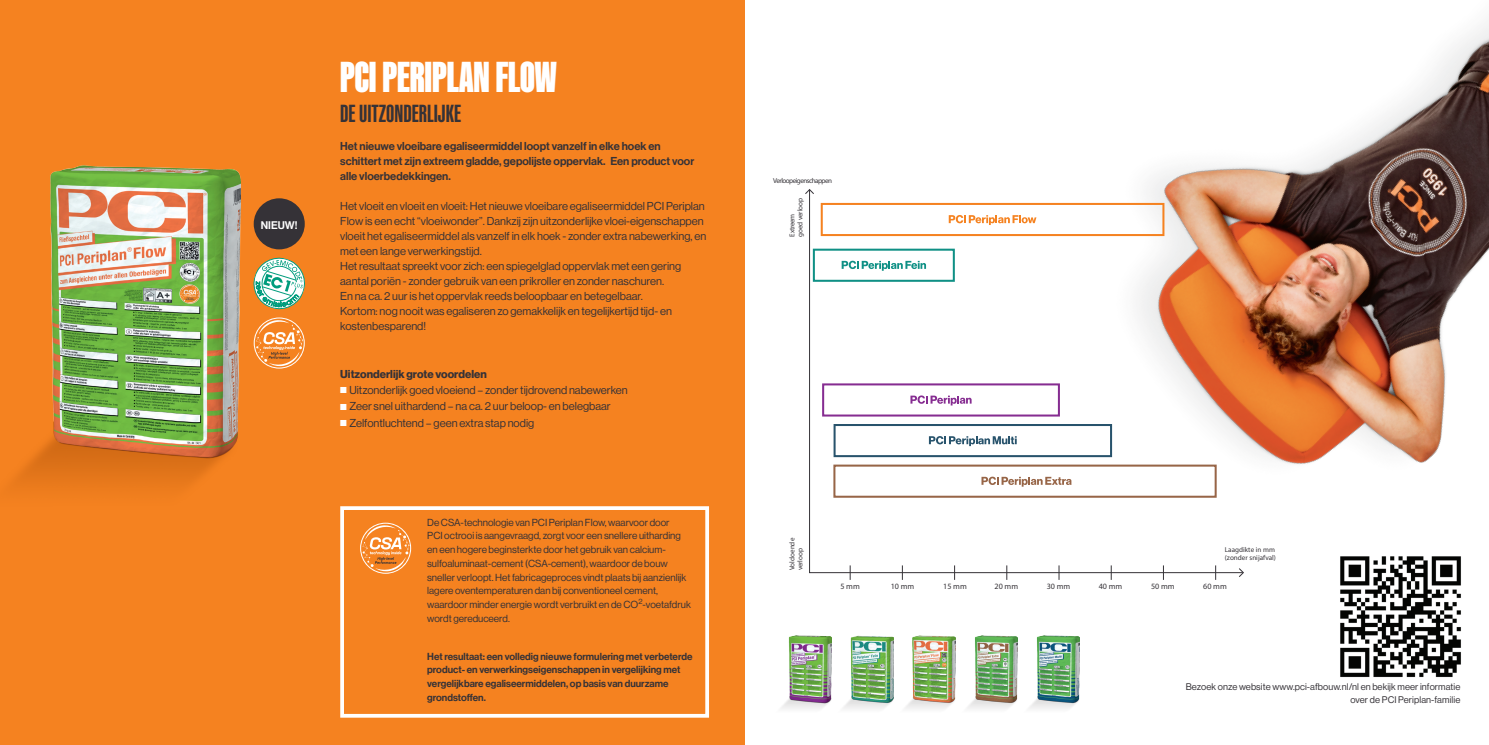
<style>
.page{position:relative;width:1489px;height:745px;background:#fff}
.page>*{position:absolute;margin:0;border:0;box-sizing:border-box;transform-origin:0 0}
.t1{font:900 43.75px "Kaneda Gothic";color:#fff}
.t2{font:700 25px "Kaneda Gothic";color:#353237}
.t3{font:11.25px/15px "Neue Haas Display";color:#353237}
.t4{font:11.25px/15px "Neue Haas Display Mediu";color:#353237}
.t5{font:700 11.25px "Neue Haas Display";color:#353237}
.t6{font:10.88px "Neue Haas Display Mediu";color:#fff}
.t7{font:10px/13.8px "Neue Haas Display";color:#353237}
.t8{font:10px/13.8px "Neue Haas Display Mediu";color:#353237}
.t9{font:9.38px/12.5px "Neue Haas Display";letter-spacing:.01em;color:#353237;text-align:right}
.t10{font:8.12px "N Haas Grotesk DS Pro 65 Md";color:#353237}
.t11{font:7.12px/8.5px "N Haas Grotesk DS Pro 75 Bd";letter-spacing:.005em;color:#353237}
.t12{font:7.12px "N Haas Grotesk DS Pro 75 Bd";letter-spacing:-.075em;color:#353237}
.t13{font:7.12px/8.1px "N Haas Grotesk DS Pro 75 Bd";letter-spacing:-.02em;color:#353237}
.t14{font:7.12px/8.1px "N Haas Grotesk DS Pro 75 Bd";color:#353237}
.s1{color:#fff}
</style>
<div class="page">
<div style="left:0;top:0;width:744px;height:744px;background:#f58220"></div>
<img style="left:14px;top:165px;width:226px;height:322px">
<div style="left:340px;top:506px;width:369px;height:211px;border:4px solid #fff"></div>
<div style="left:254px;top:198px;width:51px;height:51px;background:#353237;border-radius:50%"></div>
<svg style="left:361px;top:523px;width:49px;height:49px"></svg>
<svg style="left:255px;top:318px;width:49px;height:49px"></svg>
<svg style="left:253px;top:257px;width:52px;height:53px"></svg>
<img style="left:1013px;top:24px;width:475px;height:552px">
<img style="left:781px;top:635px;width:50px;height:74px">
<img style="left:967px;top:635px;width:50px;height:74px">
<svg style="left:808px;top:189px;width:435px;height:384px"></svg>
<svg style="left:849px;top:565px;width:1px;height:14px"></svg>
<svg style="left:902px;top:565px;width:1px;height:14px"></svg>
<svg style="left:954px;top:565px;width:1px;height:14px"></svg>
<svg style="left:1006px;top:565px;width:1px;height:14px"></svg>
<svg style="left:1058px;top:565px;width:1px;height:14px"></svg>
<svg style="left:1110px;top:565px;width:1px;height:14px"></svg>
<svg style="left:1163px;top:565px;width:1px;height:14px"></svg>
<svg style="left:1215px;top:565px;width:1px;height:14px"></svg>
<svg style="left:1237px;top:567px;width:7px;height:10px"></svg>
<svg style="left:981px;top:476px;width:90px;height:10px"></svg>
<div style="left:833px;top:464px;width:383px;height:33px;border:2px solid #976547"></div>
<svg style="left:928px;top:436px;width:88px;height:10px"></svg>
<div style="left:833px;top:423px;width:278px;height:34px;border:2px solid #28536c"></div>
<svg style="left:910px;top:395px;width:61px;height:10px"></svg>
<div style="left:822px;top:383px;width:237px;height:33px;border:2px solid #862d91"></div>
<svg style="left:841px;top:260px;width:85px;height:10px"></svg>
<div style="left:812px;top:248px;width:142px;height:33px;border:2px solid #0f9085"></div>
<div style="left:820px;top:203px;width:344px;height:33px;border:2px solid #f58220"></div>
<svg style="left:948px;top:215px;width:88px;height:10px"></svg>
<img style="left:843px;top:635px;width:50px;height:74px">
<img style="left:1029px;top:635px;width:50px;height:74px">
<img style="left:905px;top:635px;width:50px;height:74px">
<img style="left:1336px;top:552px;width:127px;height:125px">
<p class="t6" style="left:261px;top:218px;width:38px">NIEUW!</p>
<h1 class="t1" style="left:340px;top:53px;width:218px">PCI PERIPLAN FLOW</h1>
<h2 class="t2" style="left:340px;top:100px;width:122px">DE UITZONDERLIJKE</h2>
<p class="t4" style="left:340px;top:139px;width:355px">Het nieuwe vloeibare egaliseermiddel loopt vanzelf in elke hoek en schittert met zijn extreem gladde, gepolijste oppervlak. Een product voor alle vloerbedekkingen.</p>
<p class="t3" style="left:340px;top:199px;width:367px">Het vloeit en vloeit en vloeit: Het nieuwe vloeibare egaliseermiddel PCI Periplan Flow is een echt “vloeiwonder”. Dankzij zijn uitzonderlijke vloei-eigenschappen vloeit het egaliseermiddel als vanzelf in elk hoek - zonder extra nabewerking, en met een lange verwerkingstijd.<br>Het resultaat spreekt voor zich: een spiegelglad oppervlak met een gering aantal poriën - zonder gebruik van een prikroller en zonder naschuren.<br>En na ca. 2 uur is het oppervlak reeds beloopbaar en betegelbaar.<br>Kortom: nog nooit was egaliseren zo gemakkelijk en tegelijkertijd tijd- en kostenbesparend!</p>
<p class="t5" style="left:340px;top:367px;width:148px">Uitzonderlijk grote voordelen</p>
<p class="t3" style="left:340px;top:382px;width:289px"><span class="s1">■</span> Uitzonderlijk goed vloeiend – zonder tijdrovend nabewerken</p>
<p class="t3" style="left:340px;top:398px;width:272px"><span class="s1">■</span> Zeer snel uithardend – na ca. 2 uur beloop- en belegbaar</p>
<p class="t3" style="left:340px;top:415px;width:195px"><span class="s1">■</span> Zelfontluchtend – geen extra stap nodig</p>
<p class="t7" style="left:427px;top:515px;width:265px">De CSA-technologie van PCI Periplan Flow, waarvoor door<br>PCI octrooi is aangevraagd, zorgt voor een snellere uitharding en een hogere beginsterkte door het gebruik van calcium&shy;sulfoaluminaat-cement (CSA-cement), waardoor de bouw sneller verloopt. Het fabricageproces vindt plaats bij aanzienlijk lagere oventemperaturen dan bij conventioneel cement, waardoor minder energie wordt verbruikt en de CO<sup>2</sup>-voetafdruk wordt gereduceerd.</p>
<p class="t8" style="left:427px;top:649px;width:267px">Het resultaat: een volledig nieuwe formulering met verbeterde product- en verwerkingseigenschappen in vergelijking met vergelijkbare egaliseermiddelen, op basis van duurzame grondstoffen.</p>
<p class="t12" style="left:773px;top:176px;width:60px">Verloopeigenschappen</p>
<p class="t13" style="left:787px;top:236px;width:40px;rotate:-90deg">Extreem goed verloop</p>
<p class="t14" style="left:787px;top:570px;width:34px;rotate:-90deg">Voldoende verloop</p>
<p class="t11" style="left:1224px;top:544px;width:53px">Laagdikte in mm (zonder snijafval)</p>
<p class="t10" style="left:840px;top:580px;width:21px">5 mm</p>
<p class="t10" style="left:890px;top:580px;width:25px">10 mm</p>
<p class="t10" style="left:943px;top:580px;width:25px">15 mm</p>
<p class="t10" style="left:994px;top:580px;width:25px">20 mm</p>
<p class="t10" style="left:1046px;top:580px;width:25px">30 mm</p>
<p class="t10" style="left:1098px;top:580px;width:25px">40 mm</p>
<p class="t10" style="left:1150px;top:580px;width:25px">50 mm</p>
<p class="t10" style="left:1203px;top:580px;width:25px">60 mm</p>
<p class="t9" style="left:1185px;top:680px;width:276px">Bezoek onze website www.pci-afbouw.nl/nl en bekijk meer informatie over de PCI Periplan-familie</p>
</div>
